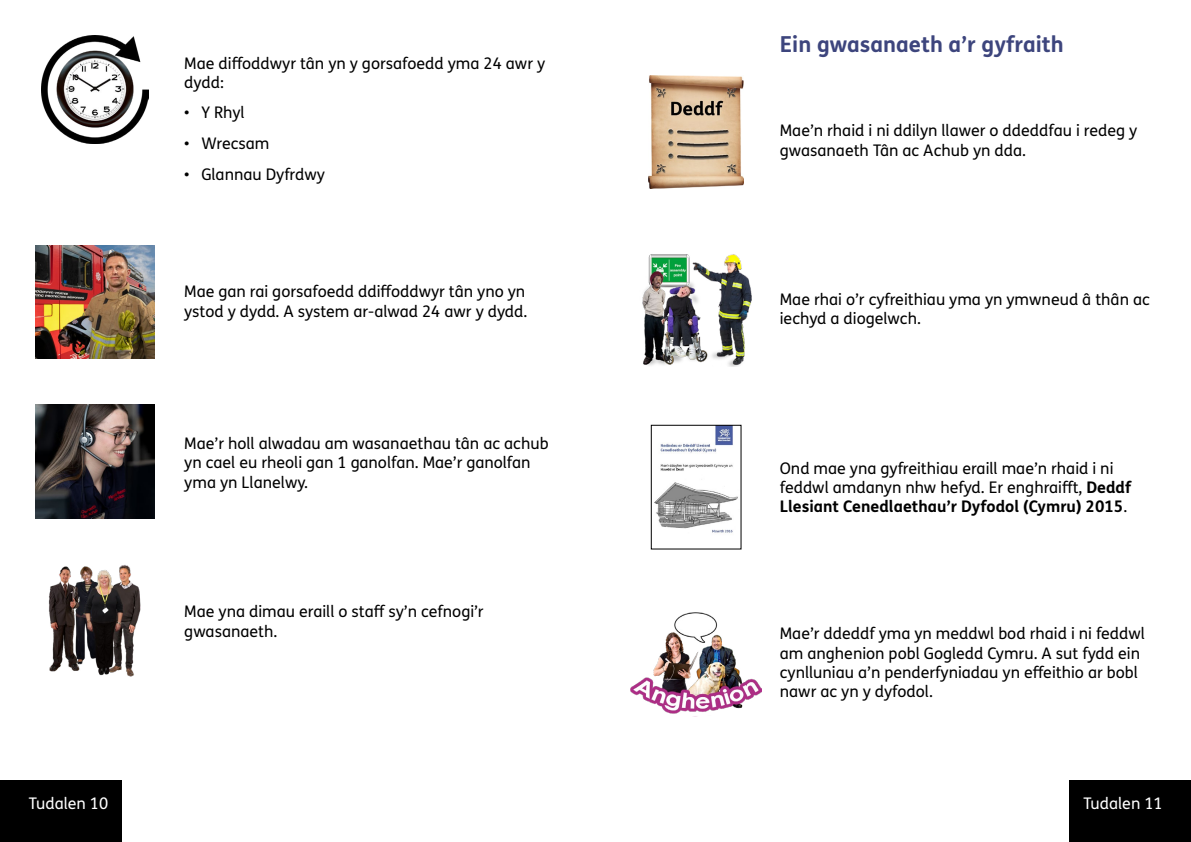
<style>
.page{position:relative;width:1191px;height:842px;background:#fff}
.page>*{position:absolute;margin:0;border:0;box-sizing:border-box;transform-origin:0 0}
.t1{font:700 22px "FS Me Pro";color:#3d457d}
.t2{font:16px/19.2px "FS Me Pro";color:#000}
.t3{font:16px "FS Me Pro";color:#fff}
.s1{font-weight:700}
</style>
<div class="page">
<div style="left:1069px;top:780px;width:122px;height:62px;background:#000"></div>
<div style="left:0;top:780px;width:122px;height:62px;background:#000"></div>
<img style="left:35px;top:245px;width:119px;height:114px">
<img style="left:35px;top:405px;width:119px;height:113px">
<img style="left:48px;top:565px;width:93px;height:112px">
<img style="left:649px;top:75px;width:94px;height:114px">
<img style="left:642px;top:254px;width:110px;height:112px">
<img style="left:41px;top:35px;width:108px;height:108px">
<img style="left:654px;top:427px;width:84px;height:106px">
<div style="left:651px;top:425px;width:90px;height:124px;border:1px solid #000"></div>
<img style="left:631px;top:613px;width:130px;height:104px">
<p class="t2" style="left:184px;top:53px;width:362px">Mae diffoddwyr tân yn y gorsafoedd yma 24 awr y dydd:</p>
<p class="t2" style="left:184px;top:103px;width:62px">• Y Rhyl</p>
<p class="t2" style="left:184px;top:133px;width:87px">• Wrecsam</p>
<p class="t2" style="left:184px;top:164px;width:142px">• Glannau Dyfrdwy</p>
<p class="t2" style="left:184px;top:282px;width:344px">Mae gan rai gorsafoedd ddiffoddwyr tân yno yn ystod y dydd. A system ar-alwad 24 awr y dydd.</p>
<p class="t2" style="left:184px;top:434px;width:366px">Mae’r holl alwadau am wasanaethau tân ac achub yn cael eu rheoli gan 1 ganolfan. Mae’r ganolfan yma yn Llanelwy.</p>
<p class="t2" style="left:184px;top:602px;width:301px">Mae yna dimau eraill o staff sy’n cefnogi’r gwasanaeth.</p>
<h1 class="t1" style="left:780px;top:27px;width:285px">Ein gwasanaeth a’r gyfraith</h1>
<p class="t2" style="left:780px;top:121px;width:359px">Mae’n rhaid i ni ddilyn llawer o ddeddfau i redeg y gwasanaeth Tân ac Achub yn dda.</p>
<p class="t2" style="left:780px;top:290px;width:371px">Mae rhai o’r cyfreithiau yma yn ymwneud â thân ac iechyd a diogelwch.</p>
<p class="t2" style="left:780px;top:458px;width:353px">Ond mae yna gyfreithiau eraill mae’n rhaid i ni feddwl amdanyn nhw hefyd. Er enghraifft, <span class="s1">Deddf<br>Llesiant Cenedlaethau’r Dyfodol (Cymru) 2015</span>.</p>
<p class="t2" style="left:780px;top:624px;width:367px">Mae’r ddeddf yma yn meddwl bod rhaid i ni feddwl am anghenion pobl Gogledd Cymru. A sut fydd ein cynlluniau a’n penderfyniadau yn effeithio ar bobl nawr ac yn y dyfodol.</p>
<p class="t3" style="left:29px;top:792px;width:81px">Tudalen 10</p>
<p class="t3" style="left:1083px;top:792px;width:81px">Tudalen 11</p>
</div>
